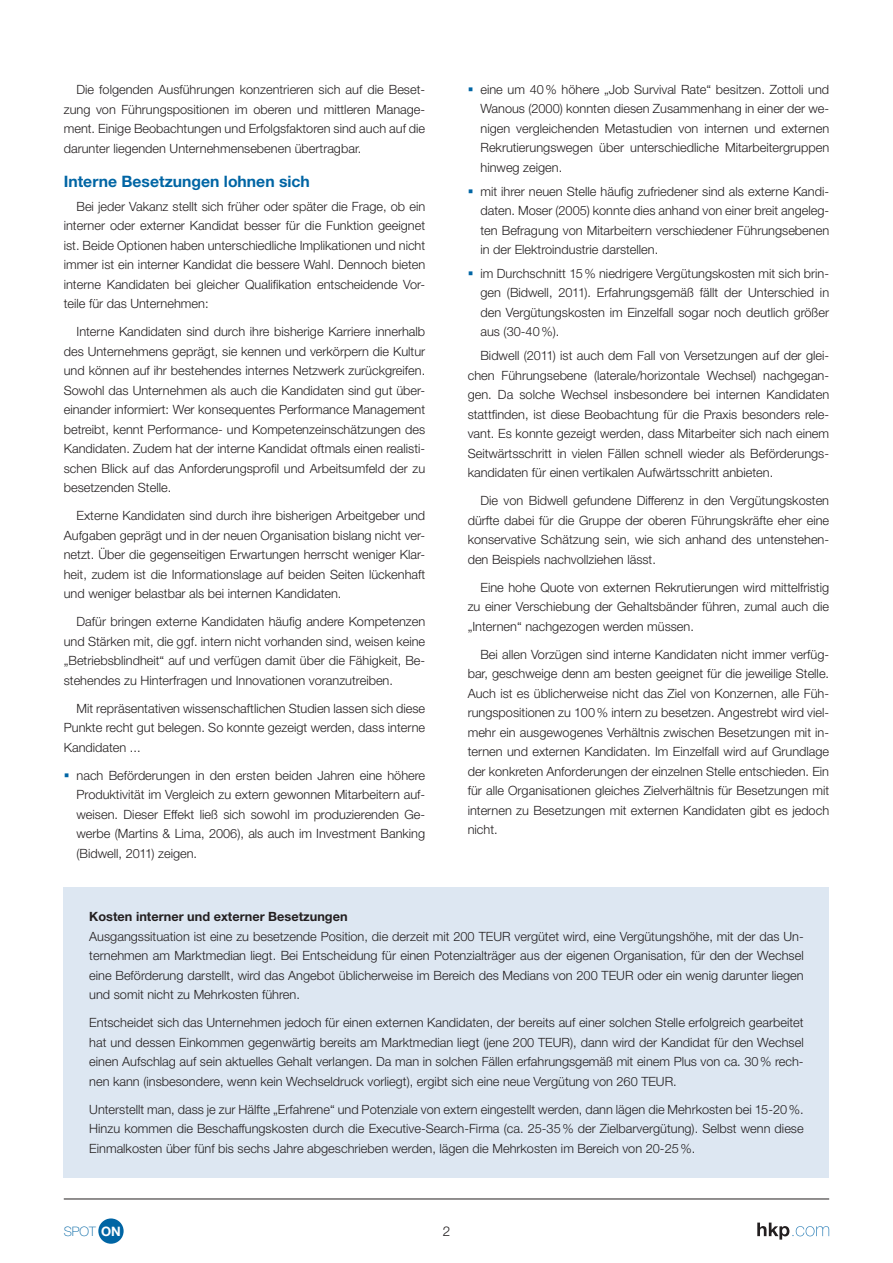
<style>
.page{position:relative;width:893px;height:1263px;background:#fff}
.page>*{position:absolute;margin:0;border:0;box-sizing:border-box;transform-origin:0 0}
.t1{font:700 15.75px "Helvetica Neue LT Std";color:#0065a4}
.t2{font:300 13.5px "Helvetica Neue LT Std";color:#231f20}
.t3{font:100 13.05px "Helvetica Neue LT Std";color:#0065a4}
.t4{font:300 12.75px/19.5px "Helvetica Neue LT Std";color:#231f20;text-align:justify}
.t5{font:700 12.75px "Helvetica Neue LT Std";color:#231f20}
.s1{font-weight:700;color:#fff}
</style>
<div class="page">
<div style="left:64px;top:887px;width:765px;height:291px;background:#dde7f2"></div>
<svg style="left:757px;top:1222px;width:72px;height:17px"></svg>
<hr style="left:64px;top:1199px;width:765px;height:1px;background:#231f20">
<div style="left:98px;top:1218px;width:26px;height:26px;background:#0065a4;border-radius:50%"></div>
<p class="t4" style="left:64px;top:80px;width:363px;text-indent:13px">Die folgenden Ausführungen konzentrieren sich auf die Beset&shy;zung von Führungspositionen im oberen und mittleren Manage&shy;ment. Einige Beobachtungen und Erfolgsfaktoren sind auch auf die darunter liegenden Unternehmensebenen übertragbar.</p>
<p class="t1" style="left:64px;top:172px;width:248px">Interne Besetzungen lohnen sich</p>
<p class="t4" style="left:64px;top:196px;width:363px;text-indent:13px">Bei jeder Vakanz stellt sich früher oder später die Frage, ob ein interner oder externer Kandidat besser für die Funktion geeignet ist. Beide Optionen haben unterschiedliche Implikationen und nicht immer ist ein interner Kandidat die bessere Wahl. Dennoch bieten interne Kandidaten bei gleicher Qualifikation entscheidende Vor&shy;teile für das Unternehmen:</p>
<p class="t4" style="left:64px;top:322px;width:363px;text-indent:13px">Interne Kandidaten sind durch ihre bisherige Karriere innerhalb des Unternehmens geprägt, sie kennen und verkörpern die Kultur und können auf ihr bestehendes internes Netzwerk zurückgreifen.<br>Sowohl das Unternehmen als auch die Kandidaten sind gut über&shy;einander informiert: Wer konsequentes Performance Management betreibt, kennt Performance- und Kompetenzeinschätzungen des Kandidaten. Zudem hat der interne Kandidat oftmals einen realisti&shy;schen Blick auf das Anforderungsprofil und Arbeitsumfeld der zu besetzenden Stelle.</p>
<p class="t4" style="left:64px;top:506px;width:363px;text-indent:13px">Externe Kandidaten sind durch ihre bisherigen Arbeitgeber und Aufgaben geprägt und in der neuen Organisation bislang nicht ver&shy;netzt. Über die gegenseitigen Erwartungen herrscht weniger Klar&shy;heit, zudem ist die Informationslage auf beiden Seiten lückenhaft und weniger belastbar als bei internen Kandidaten.</p>
<p class="t4" style="left:64px;top:612px;width:363px;text-indent:13px">Dafür bringen externe Kandidaten häufig andere Kompetenzen und Stärken mit, die ggf. intern nicht vorhanden sind, weisen keine „Betriebsblindheit“ auf und verfügen damit über die Fähigkeit, Be&shy;stehendes zu Hinterfragen und Innovationen voranzutreiben.</p>
<p class="t4" style="left:64px;top:698px;width:363px;text-indent:13px">Mit repräsentativen wissenschaftlichen Studien lassen sich diese Punkte recht gut belegen. So konnte gezeigt werden, dass interne Kandidaten ...</p>
<p class="t4" style="left:77px;top:765px;width:350px">nach Beförderungen in den ersten beiden Jahren eine höhere Produktivität im Vergleich zu extern gewonnen Mitarbeitern auf&shy;weisen. Dieser Effekt ließ sich sowohl im produzierenden Ge&shy;werbe (Martins &amp; Lima, 2006), als auch im Investment Banking (Bidwell, 2011) zeigen.</p>
<p class="t4" style="left:480px;top:79px;width:350px">eine um 40% höhere „Job Survival Rate“ besitzen. Zottoli und Wanous (2000) konnten diesen Zusammenhang in einer der we&shy;nigen vergleichenden Metastudien von internen und externen Rekrutierungswegen über unterschiedliche Mitarbeitergruppen hinweg zeigen.</p>
<p class="t4" style="left:480px;top:181px;width:350px">mit ihrer neuen Stelle häufig zufriedener sind als externe Kandi&shy;daten. Moser (2005) konnte dies anhand von einer breit angeleg&shy;ten Befragung von Mitarbeitern verschiedener Führungsebenen in der Elektroindustrie darstellen.</p>
<p class="t4" style="left:480px;top:263px;width:350px">im Durchschnitt 15% niedrigere Vergütungskosten mit sich brin&shy;gen (Bidwell, 2011). Erfahrungsgemäß fällt der Unterschied in den Vergütungskosten im Einzelfall sogar noch deutlich größer aus (30-40%).</p>
<p class="t4" style="left:468px;top:346px;width:363px;text-indent:13px">Bidwell (2011) ist auch dem Fall von Versetzungen auf der glei&shy;chen Führungsebene (laterale/horizontale Wechsel) nachgegan&shy;gen. Da solche Wechsel insbesondere bei internen Kandidaten stattfinden, ist diese Beobachtung für die Praxis besonders rele&shy;vant. Es konnte gezeigt werden, dass Mitarbeiter sich nach einem Seitwärtsschritt in vielen Fällen schnell wieder als Beförderungs&shy;kandidaten für einen vertikalen Aufwärtsschritt anbieten.</p>
<p class="t4" style="left:468px;top:491px;width:363px;text-indent:13px">Die von Bidwell gefundene Differenz in den Vergütungskosten dürfte dabei für die Gruppe der oberen Führungskräfte eher eine konservative Schätzung sein, wie sich anhand des untenstehen&shy;den Beispiels nachvollziehen lässt.</p>
<p class="t4" style="left:468px;top:577px;width:363px;text-indent:13px">Eine hohe Quote von externen Rekrutierungen wird mittelfristig zu einer Verschiebung der Gehaltsbänder führen, zumal auch die „Internen“ nachgezogen werden müssen.</p>
<p class="t4" style="left:468px;top:644px;width:363px;text-indent:13px">Bei allen Vorzügen sind interne Kandidaten nicht immer verfüg&shy;bar, geschweige denn am besten geeignet für die jeweilige Stelle.<br>Auch ist es üblicherweise nicht das Ziel von Konzernen, alle Füh&shy;rungspositionen zu 100% intern zu besetzen. Angestrebt wird viel&shy;mehr ein ausgewogenes Verhältnis zwischen Besetzungen mit in&shy;ternen und externen Kandidaten. Im Einzelfall wird auf Grundlage der konkreten Anforderungen der einzelnen Stelle entschieden. Ein für alle Organisationen gleiches Zielverhältnis für Besetzungen mit internen zu Besetzungen mit externen Kandidaten gibt es jedoch nicht.</p>
<p class="t5" style="left:89px;top:909px;width:260px">Kosten interner und externer Besetzungen</p>
<p class="t4" style="left:89px;top:926px;width:716px">Ausgangssituation ist eine zu besetzende Position, die derzeit mit 200 TEUR vergütet wird, eine Vergütungshöhe, mit der das Un&shy;ternehmen am Marktmedian liegt. Bei Entscheidung für einen Potenzialträger aus der eigenen Organisation, für den der Wechsel eine Beförderung darstellt, wird das Angebot üblicherweise im Bereich des Medians von 200 TEUR oder ein wenig darunter liegen und somit nicht zu Mehrkosten führen.</p>
<p class="t4" style="left:89px;top:1013px;width:716px">Entscheidet sich das Unternehmen jedoch für einen externen Kandidaten, der bereits auf einer solchen Stelle erfolgreich gearbeitet hat und dessen Einkommen gegenwärtig bereits am Marktmedian liegt (jene 200 TEUR), dann wird der Kandidat für den Wechsel einen Aufschlag auf sein aktuelles Gehalt verlangen. Da man in solchen Fällen erfahrungsgemäß mit einem Plus von ca. 30% rech&shy;nen kann (insbesondere, wenn kein Wechseldruck vorliegt), ergibt sich eine neue Vergütung von 260 TEUR.</p>
<p class="t4" style="left:89px;top:1099px;width:716px">Unterstellt man, dass je zur Hälfte „Erfahrene“ und Potenziale von extern eingestellt werden, dann lägen die Mehrkosten bei 15-20%.<br>Hinzu kommen die Beschaffungskosten durch die Executive-Search-Firma (ca. 25-35% der Zielbarvergütung). Selbst wenn diese Einmalkosten über fünf bis sechs Jahre abgeschrieben werden, lägen die Mehrkosten im Bereich von 20-25%.</p>
<p class="t3" style="left:64px;top:1223px;width:59px">SPOT <span class="s1">ON</span></p>
<p class="t2" style="left:443px;top:1223px;width:9px">2</p>
</div>
